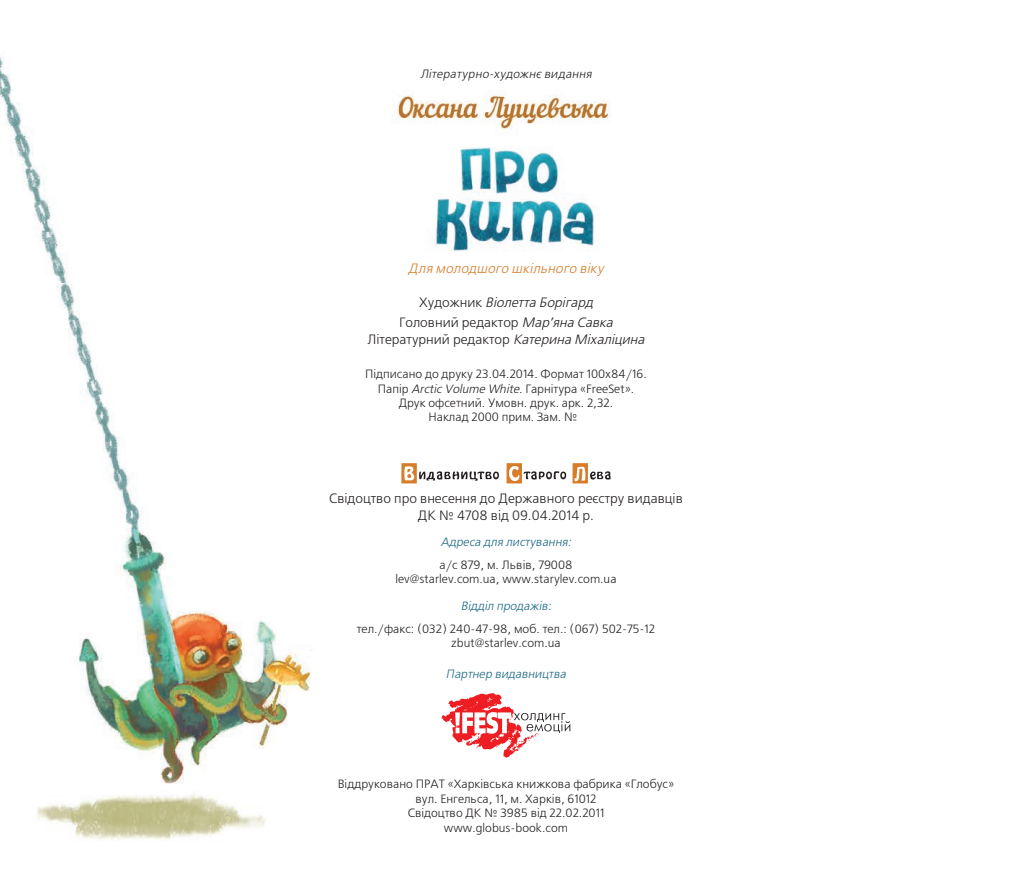
<style>
.page{position:relative;width:1012px;height:893px;background:#fff}
.page>*{position:absolute;margin:0;border:0;box-sizing:border-box;transform-origin:0 0}
.t1{font:13.5px/16.2px "Free Set C";color:#231f20;text-align:center}
.t2{font:italic 13.5px/20.7px "Free Set C";color:#231f20;text-align:center}
.t3{font:italic 13.5px "Free Set C";color:#d77c29}
.t4{font:12px/14.4px "Free Set C";color:#231f20;text-align:center}
.t5{font:italic 12px "Free Set C";color:#196883}
.t6{font:italic 12px "Free Set C";color:#231f20}
.s1{font-style:normal}
.s2{font-style:italic}
.s3{color:#fff}
</style>
<div class="page">
<img style="left:0;top:57px;width:588px;height:784px">
<svg style="left:401px;top:463px;width:210px;height:20px"></svg>
<svg style="left:441px;top:693px;width:129px;height:66px"></svg>
<img style="left:369px;top:90px;width:242px;height:163px">
<p class="t6" style="left:420px;top:68px;width:175px">Літературно-художнє видання</p>
<p class="t3" style="left:408px;top:261px;width:200px">Для молодшого шкільного віку</p>
<p class="t2" style="left:399px;top:292px;width:219px"><span class="s1">Х у д о ж н и к</span> Віолетта Борігард<br><span class="s1">Головний редактор</span> Мар’яна Савка</p>
<p class="t1" style="left:367px;top:332px;width:282px">Літературний редактор <span class="s2">Катерина Міхаліцина</span></p>
<p class="t4" style="left:365px;top:367px;width:283px">Підписано до друку 23.04.2014. Формат 100x84/16.<br>Папір <span class="s2">Arctic Volume White</span>. Гарнітура «FreeSet».<br>Друк офсетний. Умовн. друк. арк. 2,32.<br>Наклад 2000 прим. Зам. № <span class="s3">.</span></p>
<p class="t1" style="left:329px;top:491px;width:355px">Свідоцтво про внесення до Державного реєстру видавців<br>ДК № 4708 від 09.04.2014 р.</p>
<p class="t5" style="left:441px;top:536px;width:134px">Адреса для листування:</p>
<p class="t4" style="left:395px;top:558px;width:223px">а/с 879, м. Львів, 79008 lev@starlev.com.ua, www.starylev.com.ua</p>
<p class="t5" style="left:461px;top:599px;width:94px">Відділ продажів:</p>
<p class="t4" style="left:357px;top:622px;width:300px">тел./факс: (032) 240-47-98, моб. тел.: (067) 502-75-12 zbut@starlev.com.ua</p>
<p class="t5" style="left:446px;top:668px;width:124px">Партнер видавництва</p>
<p class="t4" style="left:338px;top:778px;width:338px">Віддруковано ПРАТ «Харківська книжкова фабрика «Глобус» вул. Енгельса, 11, м. Харків, 61012<br>Свідоцтво ДК № 3985 від 22.02.2011<br>www.globus-book.com</p>
</div>
